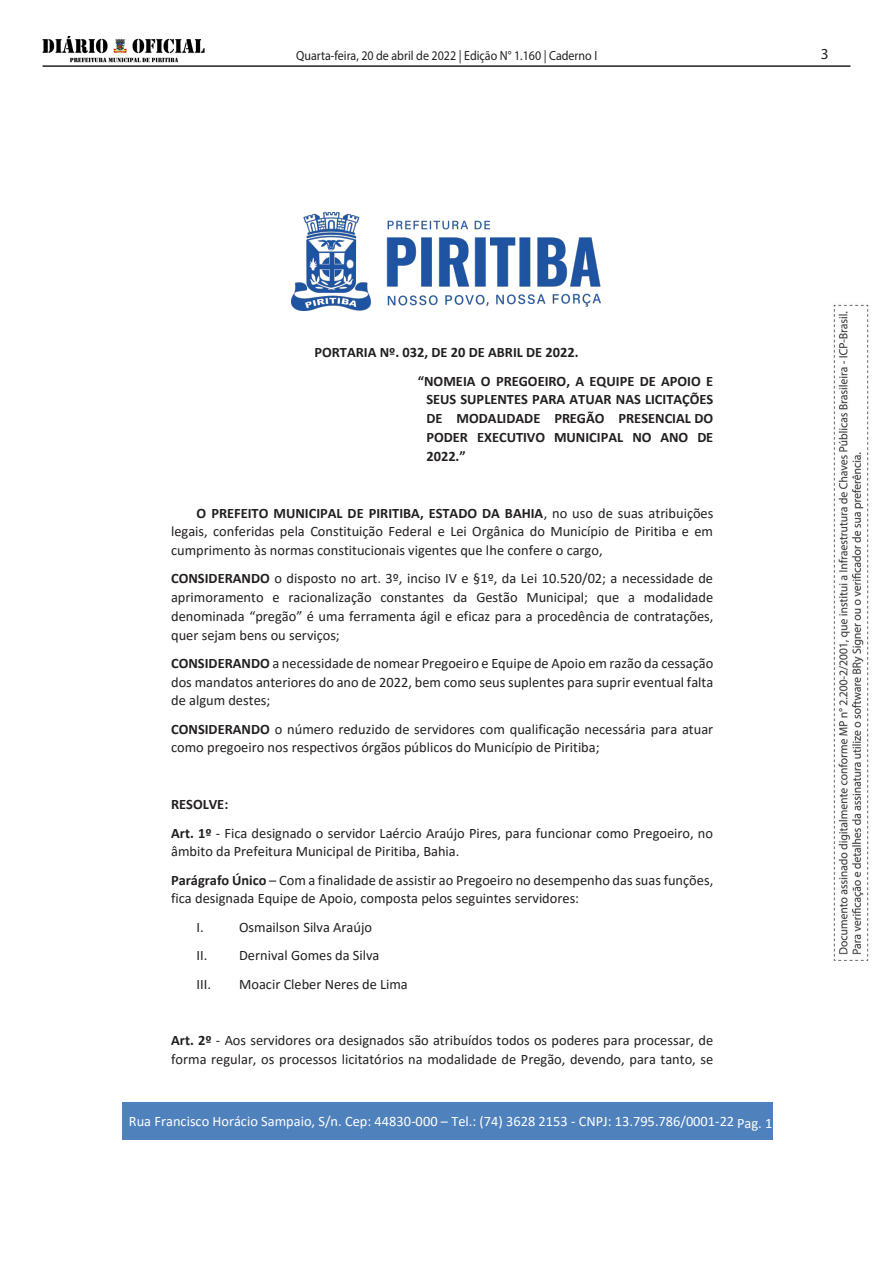
<style>
.page{position:relative;width:893px;height:1263px;background:#fff}
.page>*{position:absolute;margin:0;border:0;box-sizing:border-box;transform-origin:0 0}
.t1{font:15.3px "Myriad Pro";color:#231f20}
.t2{font:14.4px/18.6px "Calibri";color:#231f20}
.t3{font:700 14.4px/18.8px "Calibri";color:#231f20}
.t4{font:14.4px "Calibri";color:#fff}
.t5{font:13.2px "Myriad Pro";color:#231f20;scale:.91 1}
.s1{font-weight:700}
</style>
<div class="page">
<hr style="left:43px;top:65px;width:807px;height:2px;background:#231f20">
<img style="left:833px;top:304px;width:36px;height:656px">
<img style="left:43px;top:37px;width:162px;height:26px">
<div style="left:122px;top:1102px;width:650px;height:38px;background:#4f81bd"></div>
<img style="left:292px;top:213px;width:309px;height:97px">
<p class="t5" style="left:296px;top:48px;width:332px">Quarta-feira, 20 de abril de 2022 | Edição N° 1.160 | Caderno I</p>
<p class="t1" style="left:821px;top:44px;width:9px">3</p>
<p class="t3" style="left:418px;top:338px;width:297px;line-height:28.5px;text-indent:-103px">PORTARIA Nº. 032, DE 20 DE ABRIL DE 2022.<br>“NOMEIA O PREGOEIRO, A EQUIPE DE APOIO E</p>
<p class="t3" style="left:426px;top:390px;width:289px;text-align:justify">SEUS SUPLENTES PARA ATUAR NAS LICITAÇÕES DE MODALIDADE PREGÃO PRESENCIAL DO PODER EXECUTIVO MUNICIPAL NO ANO DE 2022.”</p>
<p class="t2" style="left:171px;top:503px;width:544px;text-align:justify;text-indent:25px"><span class="s1">O PREFEITO MUNICIPAL DE PIRITIBA, ESTADO DA BAHIA</span>, no uso de suas atribuições legais, conferidas pela Constituição Federal e Lei Orgânica do Município de Piritiba e em cumprimento às normas constitucionais vigentes que lhe confere o cargo,</p>
<p class="t2" style="left:171px;top:569px;width:544px;text-align:justify"><span class="s1">CONSIDERANDO</span> o disposto no art. 3º, inciso IV e §1º, da Lei 10.520/02; a necessidade de aprimoramento e racionalização constantes da Gestão Municipal; que a modalidade denominada “pregão” é uma ferramenta ágil e eficaz para a procedência de contratações, quer sejam bens ou serviços;</p>
<p class="t2" style="left:171px;top:653px;width:544px;text-align:justify"><span class="s1">CONSIDERANDO</span> a necessidade de nomear Pregoeiro e Equipe de Apoio em razão da cessação dos mandatos anteriores do ano de 2022, bem como seus suplentes para suprir eventual falta de algum destes;</p>
<p class="t2" style="left:171px;top:719px;width:544px"><span class="s1">CONSIDERANDO</span> o número reduzido de servidores com qualificação necessária para atuar como pregoeiro nos respectivos órgãos públicos do Município de Piritiba;</p>
<p class="t2" style="left:171px;top:790px;width:544px;line-height:28.5px"><span class="s1">RESOLVE:<br>Art. 1º</span> - Fica designado o servidor Laércio Araújo Pires, para funcionar como Pregoeiro, no</p>
<p class="t2" style="left:171px;top:837px;width:544px;line-height:28.5px">âmbito da Prefeitura Municipal de Piritiba, Bahia.<br><span class="s1">Parágrafo Único</span> – Com a finalidade de assistir ao Pregoeiro no desempenho das suas funções,</p>
<p class="t2" style="left:197px;top:884px;width:384px;line-height:28.3px;text-indent:-25px">fica designada Equipe de Apoio, composta pelos seguintes servidores:<br>I.</p>
<p class="t2" style="left:197px;top:912px;width:184px;line-height:28.3px;text-indent:42px">Osmailson Silva Araújo<br>II. Dernival Gomes da Silva<br>III.</p>
<p class="t2" style="left:239px;top:974px;width:170px">Moacir Cleber Neres de Lima</p>
<p class="t2" style="left:171px;top:1031px;width:544px"><span class="s1">Art. 2º</span> - Aos servidores ora designados são atribuídos todos os poderes para processar, de forma regular, os processos licitatórios na modalidade de Pregão, devendo, para tanto, se</p>
<p class="t4" style="left:129px;top:1111px;width:645px">Rua Francisco Horácio Sampaio, S/n. Cep: 44830-000 – Tel.: (74) 3628 2153 - CNPJ: 13.795.786/0001-22 Pag. 1</p>
</div>
